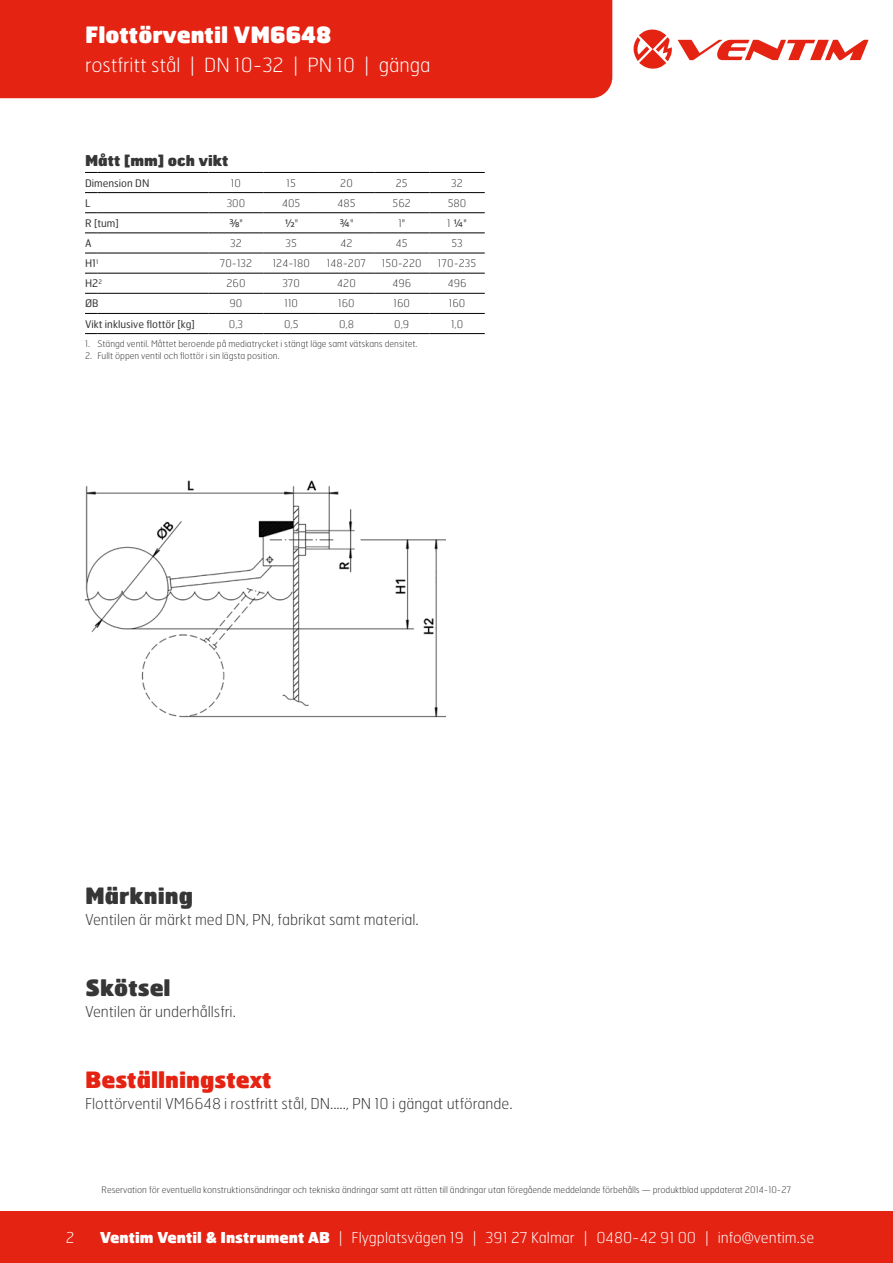
<style>
.page{position:relative;width:893px;height:1263px;background:#fff}
.page>*{position:absolute;margin:0;border:0;box-sizing:border-box;transform-origin:0 0}
.t1{font:900 22.5px "Hermes FB";color:#fff}
.t2{font:900 22.5px "Hermes FB";color:#e42313}
.t3{font:900 22.5px "Hermes FB";color:#373636}
.t4{font:100 19.5px "Hermes FB";color:#fff}
.t5{font:100 15px "Hermes FB";color:#373636}
.t6{font:100 15px "Hermes FB";color:#fff}
.t7{font:900 15px "Hermes FB";color:#373636}
.t8{font:100 10.5px "Hermes FB";color:#373636}
.t9{font:10.5px "Hermes FB";color:#373636}
.t10{font:10.5px "Verdana";color:#373636}
.t11{font:100 9px/12px "Hermes FB";color:#373636}
.s1{font-family:"Hermes FB";font-weight:100}
.s2{font-family:"Verdana";font-weight:400}
.s3{font-weight:900}
</style>
<div class="page">
<div style="left:0;top:1212px;width:893px;height:51px;background:#e42313"></div>
<div style="left:0;top:0;width:612px;height:98px;background:#e42313"></div>
<svg style="left:634px;top:30px;width:38px;height:39px"></svg>
<svg style="left:678px;top:40px;width:190px;height:20px"></svg>
<svg style="left:85px;top:333px;width:12px;height:1px"></svg>
<hr style="left:97px;top:333px;width:111px;height:1px;background:#000">
<hr style="left:208px;top:333px;width:56px;height:1px;background:#000">
<hr style="left:264px;top:333px;width:55px;height:1px;background:#000">
<hr style="left:319px;top:333px;width:55px;height:1px;background:#000">
<hr style="left:374px;top:333px;width:55px;height:1px;background:#000">
<hr style="left:429px;top:333px;width:56px;height:1px;background:#000">
<svg style="left:85px;top:172px;width:12px;height:1px"></svg>
<hr style="left:97px;top:172px;width:111px;height:1px;background:#000">
<hr style="left:208px;top:172px;width:56px;height:1px;background:#000">
<hr style="left:264px;top:172px;width:55px;height:1px;background:#000">
<hr style="left:319px;top:172px;width:55px;height:1px;background:#000">
<hr style="left:374px;top:172px;width:55px;height:1px;background:#000">
<hr style="left:429px;top:172px;width:56px;height:1px;background:#000">
<svg style="left:85px;top:192px;width:12px;height:1px"></svg>
<hr style="left:97px;top:192px;width:111px;height:1px;background:#000">
<svg style="left:85px;top:212px;width:12px;height:1px"></svg>
<hr style="left:97px;top:212px;width:111px;height:1px;background:#000">
<svg style="left:85px;top:233px;width:12px;height:1px"></svg>
<hr style="left:97px;top:233px;width:111px;height:1px;background:#000">
<svg style="left:85px;top:253px;width:12px;height:1px"></svg>
<hr style="left:97px;top:253px;width:111px;height:1px;background:#000">
<svg style="left:85px;top:273px;width:12px;height:1px"></svg>
<hr style="left:97px;top:273px;width:111px;height:1px;background:#000">
<svg style="left:85px;top:293px;width:12px;height:1px"></svg>
<hr style="left:97px;top:293px;width:111px;height:1px;background:#000">
<svg style="left:85px;top:313px;width:12px;height:1px"></svg>
<hr style="left:97px;top:313px;width:111px;height:1px;background:#000">
<hr style="left:208px;top:192px;width:56px;height:1px;background:#000">
<hr style="left:264px;top:192px;width:55px;height:1px;background:#000">
<hr style="left:319px;top:192px;width:55px;height:1px;background:#000">
<hr style="left:374px;top:192px;width:55px;height:1px;background:#000">
<hr style="left:429px;top:192px;width:56px;height:1px;background:#000">
<hr style="left:208px;top:212px;width:56px;height:1px;background:#000">
<hr style="left:264px;top:212px;width:55px;height:1px;background:#000">
<hr style="left:319px;top:212px;width:55px;height:1px;background:#000">
<hr style="left:374px;top:212px;width:55px;height:1px;background:#000">
<hr style="left:429px;top:212px;width:56px;height:1px;background:#000">
<hr style="left:208px;top:233px;width:56px;height:1px;background:#000">
<hr style="left:264px;top:233px;width:55px;height:1px;background:#000">
<hr style="left:319px;top:233px;width:55px;height:1px;background:#000">
<hr style="left:374px;top:233px;width:55px;height:1px;background:#000">
<hr style="left:429px;top:233px;width:56px;height:1px;background:#000">
<hr style="left:208px;top:253px;width:56px;height:1px;background:#000">
<hr style="left:264px;top:253px;width:55px;height:1px;background:#000">
<hr style="left:319px;top:253px;width:55px;height:1px;background:#000">
<hr style="left:374px;top:253px;width:55px;height:1px;background:#000">
<hr style="left:429px;top:253px;width:56px;height:1px;background:#000">
<hr style="left:208px;top:273px;width:56px;height:1px;background:#000">
<hr style="left:264px;top:273px;width:55px;height:1px;background:#000">
<hr style="left:319px;top:273px;width:55px;height:1px;background:#000">
<hr style="left:374px;top:273px;width:55px;height:1px;background:#000">
<hr style="left:429px;top:273px;width:56px;height:1px;background:#000">
<hr style="left:208px;top:293px;width:56px;height:1px;background:#000">
<hr style="left:264px;top:293px;width:55px;height:1px;background:#000">
<hr style="left:319px;top:293px;width:55px;height:1px;background:#000">
<hr style="left:374px;top:293px;width:55px;height:1px;background:#000">
<hr style="left:429px;top:293px;width:56px;height:1px;background:#000">
<hr style="left:208px;top:313px;width:56px;height:1px;background:#000">
<hr style="left:264px;top:313px;width:55px;height:1px;background:#000">
<hr style="left:319px;top:313px;width:55px;height:1px;background:#000">
<hr style="left:374px;top:313px;width:55px;height:1px;background:#000">
<hr style="left:429px;top:313px;width:56px;height:1px;background:#000">
<img style="left:85px;top:480px;width:360px;height:238px">
<h1 class="t1" style="left:85px;top:20px;width:248px">Flottörventil VM6648</h1>
<h2 class="t4" style="left:85px;top:52px;width:347px">rostfritt stål | DN 10-32 | PN 10 | gänga</h2>
<h3 class="t7" style="left:85px;top:151px;width:145px">Mått [mm] och vikt</h3>
<p class="t9" style="left:85px;top:176px;width:66px">Dimension DN</p>
<p class="t8" style="left:231px;top:176px;width:12px">10</p>
<p class="t8" style="left:287px;top:176px;width:11px">15</p>
<p class="t8" style="left:340px;top:176px;width:14px">20</p>
<p class="t8" style="left:396px;top:176px;width:13px">25</p>
<p class="t8" style="left:451px;top:176px;width:13px">32</p>
<p class="t9" style="left:85px;top:196px;width:7px">L</p>
<p class="t8" style="left:227px;top:196px;width:20px">300</p>
<p class="t8" style="left:282px;top:196px;width:20px">405</p>
<p class="t8" style="left:338px;top:196px;width:20px">485</p>
<p class="t8" style="left:393px;top:196px;width:20px">562</p>
<p class="t8" style="left:448px;top:196px;width:20px">580</p>
<p class="t9" style="left:85px;top:216px;width:35px">R [tum]</p>
<p class="t10" style="left:229px;top:216px;width:15px">⅜<span class="s1">"</span></p>
<p class="t10" style="left:284px;top:216px;width:15px">½<span class="s1">"</span></p>
<p class="t10" style="left:340px;top:216px;width:15px">¾<span class="s1">"</span></p>
<p class="t8" style="left:398px;top:216px;width:8px">1"</p>
<p class="t8" style="left:447px;top:216px;width:21px">1 <span class="s2">¼</span>"</p>
<p class="t9" style="left:85px;top:237px;width:8px">A</p>
<p class="t8" style="left:230px;top:237px;width:13px">32</p>
<p class="t8" style="left:286px;top:237px;width:13px">35</p>
<p class="t8" style="left:340px;top:237px;width:14px">42</p>
<p class="t8" style="left:396px;top:237px;width:13px">45</p>
<p class="t8" style="left:451px;top:237px;width:13px">53</p>
<p class="t9" style="left:85px;top:257px;width:15px">H1<sup>1</sup></p>
<p class="t8" style="left:220px;top:257px;width:34px">70-132</p>
<p class="t8" style="left:273px;top:257px;width:39px">124-180</p>
<p class="t8" style="left:327px;top:257px;width:41px">148-207</p>
<p class="t8" style="left:382px;top:257px;width:41px">150-220</p>
<p class="t8" style="left:438px;top:257px;width:40px">170-235</p>
<p class="t9" style="left:85px;top:277px;width:18px">H2<sup>2</sup></p>
<p class="t8" style="left:226px;top:277px;width:21px">260</p>
<p class="t8" style="left:282px;top:277px;width:19px">370</p>
<p class="t8" style="left:337px;top:277px;width:20px">420</p>
<p class="t8" style="left:392px;top:277px;width:20px">496</p>
<p class="t8" style="left:448px;top:277px;width:20px">496</p>
<p class="t9" style="left:85px;top:297px;width:15px">ØB</p>
<p class="t8" style="left:230px;top:297px;width:14px">90</p>
<p class="t8" style="left:284px;top:297px;width:15px">110</p>
<p class="t8" style="left:338px;top:297px;width:18px">160</p>
<p class="t8" style="left:394px;top:297px;width:18px">160</p>
<p class="t8" style="left:449px;top:297px;width:18px">160</p>
<p class="t9" style="left:85px;top:317px;width:111px">Vikt inklusive flottör [kg]</p>
<p class="t8" style="left:229px;top:317px;width:16px">0,3</p>
<p class="t8" style="left:284px;top:317px;width:16px">0,5</p>
<p class="t8" style="left:339px;top:317px;width:16px">0,8</p>
<p class="t8" style="left:394px;top:317px;width:17px">0,9</p>
<p class="t8" style="left:451px;top:317px;width:14px">1,0</p>
<p class="t11" style="left:85px;top:337px;width:9px">1.<br>2.</p>
<p class="t11" style="left:97px;top:337px;width:322px">Stängd ventil. Måttet beroende på mediatrycket i stängt läge samt vätskans densitet.<br>Fullt öppen ventil och flottör i sin lägsta position.</p>
<h1 class="t3" style="left:85px;top:880px;width:109px">Märkning</h1>
<h3 class="t5" style="left:85px;top:910px;width:335px">Ventilen är märkt med DN, PN, fabrikat samt material.</h3>
<h1 class="t3" style="left:85px;top:972px;width:87px">Skötsel</h1>
<h3 class="t5" style="left:85px;top:1002px;width:152px">Ventilen är underhållsfri.</h3>
<h1 class="t2" style="left:85px;top:1064px;width:188px">Beställningstext</h1>
<h3 class="t5" style="left:85px;top:1094px;width:429px">Flottörventil VM6648 i rostfritt stål, DN....., PN 10 i gängat utförande.</h3>
<h3 class="t6" style="left:66px;top:1228px;width:10px">2</h3>
<p class="t11" style="left:102px;top:1184px;width:691px">Reservation för eventuella konstruktionsändringar och tekniska ändringar samt att rätten till ändringar utan föregående meddelande förbehålls — produktblad uppdaterat 2014-10-27</p>
<h3 class="t6" style="left:100px;top:1228px;width:716px"><span class="s3">Ventim Ventil &amp; Instrument AB</span> | Flygplatsvägen 19 | 391 27 Kalmar | 0480-42 91 00 | info@ventim.se</h3>
</div>
